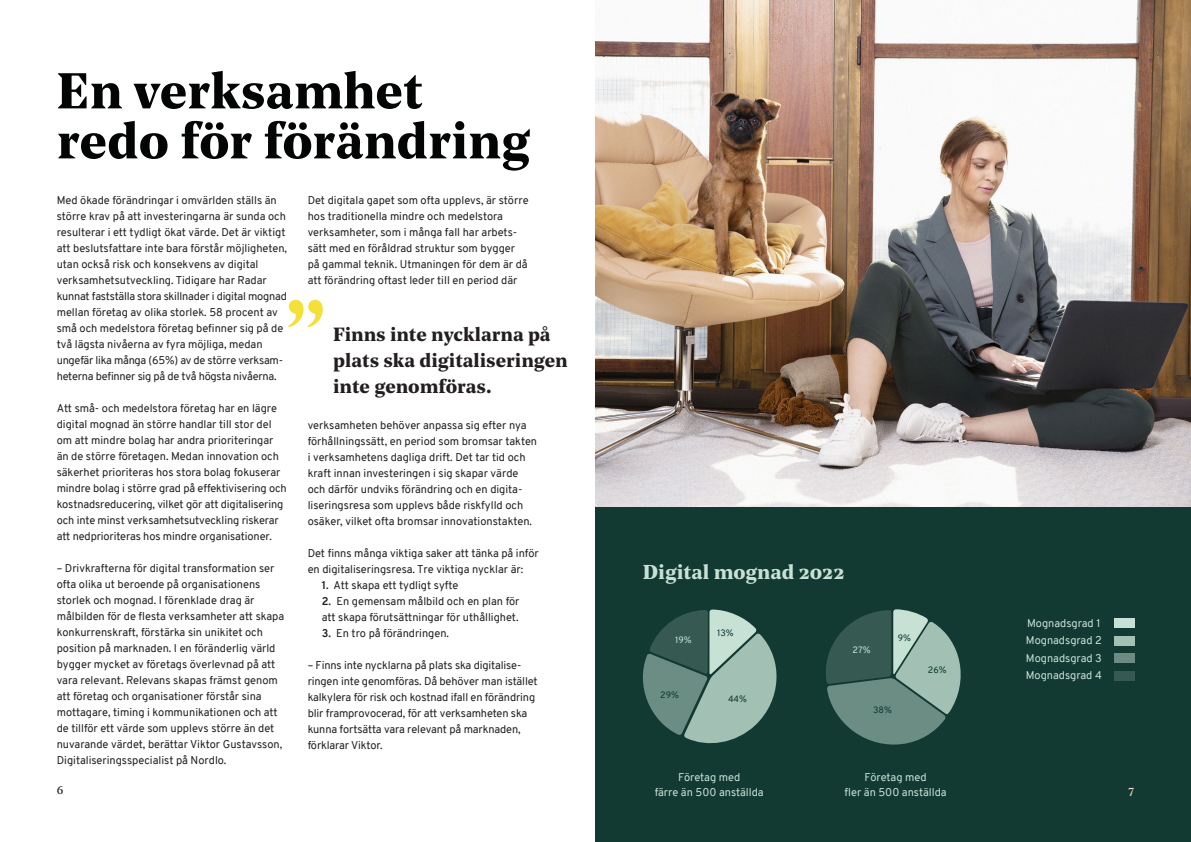
<style>
.page{position:relative;width:1191px;height:842px;background:#fff}
.page>*{position:absolute;margin:0;border:0;box-sizing:border-box;transform-origin:0 0}
.t1{font:700 80px "Noe Text";color:#f5e03a}
.t2{font:700 50px "Noe Text";color:#030505}
.t3{font:700 20px "Noe Text";color:#c7e2d5}
.t4{font:700 19px/26px "Noe Text";color:#231f20}
.t5{font:12px "Noe Text";color:#231f20}
.t6{font:12px "Noe Text";color:#fddec8}
.t7{font:11px/16px "Overpass";color:#231f20}
.t8{font:11px/14.7px "Overpass";color:#c6e1d5;text-align:center}
.t9{font:9px "Overpass";color:#0b3730}
.t10{font:9px "Overpass";color:#0c3831}
.t11{font:9px "Overpass";color:#c6e2d4}
.t12{font:9px "Overpass";color:#0a3630}
.s1{font-weight:700}
</style>
<div class="page">
<img style="left:595px;top:0;width:596px;height:507px">
<div style="left:595px;top:507px;width:596px;height:335px;background:#133933"></div>
<div style="left:1113px;top:618px;width:21px;height:10px;background:#c6e1d5"></div>
<div style="left:1113px;top:636px;width:21px;height:9px;background:#a2c0b3"></div>
<div style="left:1113px;top:653px;width:21px;height:10px;background:#6c8c83"></div>
<div style="left:1113px;top:671px;width:21px;height:9px;background:#365a52"></div>
<svg style="left:643px;top:609px;width:134px;height:135px"></svg>
<svg style="left:826px;top:609px;width:135px;height:136px"></svg>
<p class="t2" style="left:57px;top:53px;width:368px">En verksamhet</p>
<p class="t2" style="left:57px;top:103px;width:475px">redo för förändring</p>
<p class="t7" style="left:308px;top:192px;width:222px">Det digitala gapet som ofta upplevs, är större hos traditionella mindre och medelstora verksamheter, som i många fall har arbets&shy;sätt med en föråldrad struktur som bygger på gammal teknik. Utmaningen för dem är då att förändring oftast leder till en period där</p>
<p class="t7" style="left:57px;top:192px;width:232px">Med ökade förändringar i omvärlden ställs än större krav på att investeringarna är sunda och resulterar i ett tydligt ökat värde. Det är viktigt att beslutsfattare inte bara förstår möjligheten, utan också risk och konsekvens av digital verksamhetsutveckling. Tidigare har Radar kunnat fastställa stora skillnader i digital mognad mellan företag av olika storlek. 58 procent av små och medelstora företag befinner sig på de två lägsta nivåerna av fyra möjliga, medan ungefär lika många (65%) av de större verksam&shy;heterna befinner sig på de två högsta nivåerna.</p>
<p class="t7" style="left:57px;top:400px;width:231px">Att små- och medelstora företag har en lägre digital mognad än större handlar till stor del om att mindre bolag har andra prioriteringar än de större företagen. Medan innovation och säkerhet prioriteras hos stora bolag fokuserar mindre bolag i större grad på effektivisering och kostnadsreducering, vilket gör att digitalisering och inte minst verksamhetsutveckling riskerar att nedprioriteras hos mindre organisationer.</p>
<p class="t7" style="left:57px;top:560px;width:229px">– Drivkrafterna för digital transformation ser ofta olika ut beroende på organisationens storlek och mognad. I förenklade drag är målbilden för de flesta verksamheter att skapa konkurrenskraft, förstärka sin unikitet och position på marknaden. I en föränderlig värld bygger mycket av företags överlevnad på att vara relevant. Relevans skapas främst genom att företag och organisationer förstår sina mottagare, timing i kommunikationen och att de tillför ett värde som upplevs större än det nuvarande värdet, berättar Viktor Gustavsson, Digitaliseringsspecialist på Nordlo.</p>
<p class="t1" style="left:285px;top:272px;width:43px">”</p>
<p class="t4" style="left:333px;top:320px;width:236px">Finns inte nycklarna på plats ska digitaliseringen inte genomföras.</p>
<p class="t7" style="left:308px;top:417px;width:231px">verksamheten behöver anpassa sig efter nya förhållningssätt, en period som bromsar takten i verksamhetens dagliga drift. Det tar tid och kraft innan investeringen i sig skapar värde och därför undviks förändring och en digita&shy;liseringsresa som upplevs både riskfylld och osäker, vilket ofta bromsar innovationstakten.</p>
<p class="t7" style="left:308px;top:545px;width:233px">Det finns många viktiga saker att tänka på inför en digitaliseringsresa. Tre viktiga nycklar är:</p>
<p class="t7" style="left:322px;top:577px;width:138px"><span class="s1">1.</span> Att skapa ett tydligt syfte</p>
<p class="t7" style="left:322px;top:593px;width:199px"><span class="s1">2.</span> En gemensam målbild och en plan för att skapa förutsättningar för uthållighet.</p>
<p class="t7" style="left:322px;top:625px;width:129px"><span class="s1">3.</span> En tro på förändringen.</p>
<p class="t7" style="left:308px;top:657px;width:231px">– Finns inte nycklarna på plats ska digitalise&shy;ringen inte genomföras. Då behöver man istället kalkylera för risk och kostnad ifall en förändring blir framprovocerad, för att verksamheten ska kunna fortsätta vara relevant på marknaden, förklarar Viktor.</p>
<p class="t5" style="left:57px;top:781px;width:8px">6</p>
<p class="t3" style="left:643px;top:556px;width:203px">Digital mognad 2022</p>
<p class="t12" style="left:717px;top:627px;width:18px">13%</p>
<p class="t11" style="left:675px;top:634px;width:18px">19%</p>
<p class="t9" style="left:897px;top:632px;width:15px">9%</p>
<p class="t11" style="left:852px;top:643px;width:20px">27%</p>
<p class="t10" style="left:660px;top:689px;width:20px">29%</p>
<p class="t9" style="left:728px;top:693px;width:21px">44%</p>
<p class="t10" style="left:873px;top:703px;width:20px">38%</p>
<p class="t9" style="left:927px;top:663px;width:20px">26%</p>
<p class="t8" style="left:654px;top:770px;width:110px">Företag med<br>färre än 500 anställda</p>
<p class="t8" style="left:844px;top:770px;width:104px">Företag med<br>fler än 500 anställda</p>
<p class="t8" style="left:1027px;top:616px;width:75px">Mognadsgrad 1</p>
<p class="t8" style="left:1025px;top:633px;width:78px">Mognadsgrad 2</p>
<p class="t8" style="left:1026px;top:651px;width:77px">Mognadsgrad 3</p>
<p class="t8" style="left:1025px;top:668px;width:78px">Mognadsgrad 4</p>
<p class="t6" style="left:1128px;top:781px;width:7px">7</p>
</div>
